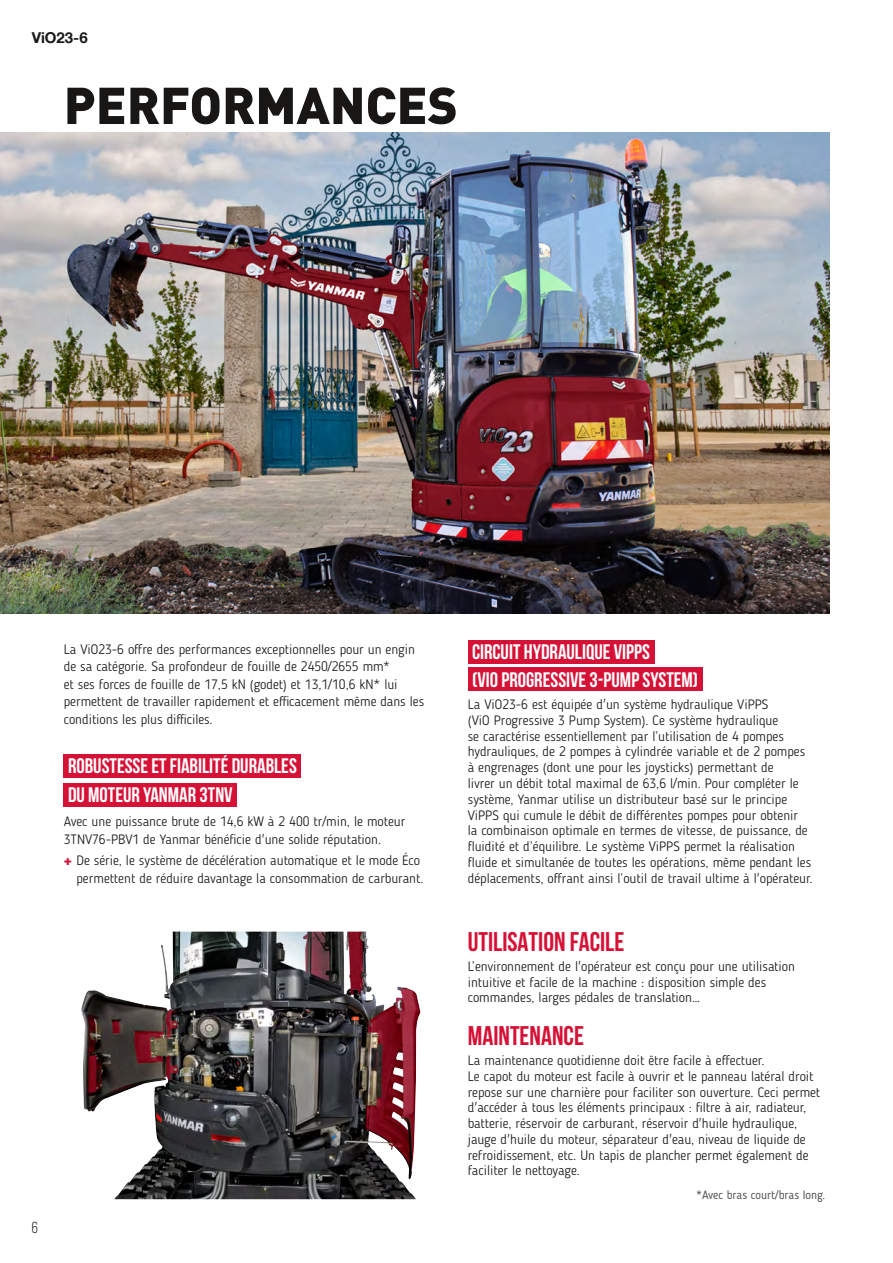
<style>
.page{position:relative;width:893px;height:1263px;background:#fff}
.page>*{position:absolute;margin:0;border:0;box-sizing:border-box;transform-origin:0 0}
.t1{font:900 51px "DINOT";color:#181716}
.t2{font:700 27px "Bebas Neue";color:#d61136}
.t3{font:700 21px/29.1px "Bebas Neue";color:#fff}
.t4{font:15.9px "Bebas Neue";color:#181716}
.t5{font:700 15px "Helvetica Neue LT Com";color:#181716}
.t6{font:300 13.5px/15.8px "Blogger Sans";color:#181716}
.t7{font:12px "Blogger Sans";color:#535453}
.s1{font-family:"Helvetica Neue LT Com";font-weight:900;color:#d61136}
</style>
<div class="page">
<img style="left:0;top:133px;width:829px;height:480px">
<svg style="left:114px;top:932px;width:307px;height:267px"></svg>
<img style="left:81px;top:932px;width:269px;height:180px">
<div style="left:64px;top:754px;width:237px;height:23px;background:#d61136"></div>
<div style="left:64px;top:783px;width:173px;height:23px;background:#d61136"></div>
<div style="left:468px;top:640px;width:186px;height:23px;background:#d61136"></div>
<div style="left:468px;top:668px;width:234px;height:23px;background:#d61136"></div>
<p class="t5" style="left:32px;top:28px;width:57px">ViO23-6</p>
<h1 class="t1" style="left:64px;top:71px;width:396px">PERFORMANCES</h1>
<p class="t6" style="left:64px;top:640px;width:362px;line-height:17.5px">La ViO23-6 offre des performances exceptionnelles pour un engin de sa catégorie. Sa profondeur de fouille de 2450/2655 mm*<br>et ses forces de fouille de 17,5 kN (godet) et 13,1/10,6 kN* lui permettent de travailler rapidement et efficacement même dans les conditions les plus difficiles.</p>
<h3 class="t3" style="left:68px;top:751px;width:230px">ROBUSTESSE ET FIABILITÉ DURABLES<br>DU MOTEUR YANMAR 3TNV</h3>
<p class="t6" style="left:64px;top:813px;width:343px;line-height:17.5px">Avec une puissance brute de 14,6 kW à 2 400 tr/min, le moteur<br>3TNV76-PBV1 de Yanmar bénéficie d'une solide réputation.</p>
<p class="t6" style="left:64px;top:852px;width:361px;line-height:17.5px;text-align:right"><span class="s1">+</span> De série, le système de décélération automatique et le mode Éco permettent de réduire davantage la consommation de carburant.</p>
<p class="t4" style="left:32px;top:1219px;width:8px">6</p>
<h3 class="t3" style="left:472px;top:638px;width:228px;line-height:27.5px">CIRCUIT HYDRAULIQUE VIPPS<br>(ViO PROGRESSIVE 3-PUMP SYSTEM)</h3>
<p class="t6" style="left:468px;top:696px;width:346px">La ViO23-6 est équipée d'un système hydraulique ViPPS<br>(ViO Progressive 3 Pump System). Ce système hydraulique<br>se caractérise essentiellement par l’utilisation de 4 pompes hydrauliques, de 2 pompes à cylindrée variable et de 2 pompes à engrenages (dont une pour les joysticks) permettant de<br>livrer un débit total maximal de 63,6 l/min. Pour compléter le système, Yanmar utilise un distributeur basé sur le principe ViPPS qui cumule le débit de différentes pompes pour obtenir<br>la combinaison optimale en termes de vitesse, de puissance, de fluidité et d’équilibre. Le système ViPPS permet la réalisation fluide et simultanée de toutes les opérations, même pendant les déplacements, offrant ainsi l’outil de travail ultime à l'opérateur.</p>
<h2 class="t2" style="left:468px;top:927px;width:158px">UTILISATION FACILE</h2>
<p class="t6" style="left:468px;top:958px;width:329px">L’environnement de l'opérateur est conçu pour une utilisation intuitive et facile de la machine : disposition simple des commandes, larges pédales de translation…</p>
<h2 class="t2" style="left:468px;top:1021px;width:118px">MAINTENANCE</h2>
<p class="t6" style="left:468px;top:1052px;width:354px">La maintenance quotidienne doit être facile à effectuer.<br>Le capot du moteur est facile à ouvrir et le panneau latéral droit repose sur une charnière pour faciliter son ouverture. Ceci permet d'accéder à tous les éléments principaux : filtre à air, radiateur, batterie, réservoir de carburant, réservoir d'huile hydraulique, jauge d'huile du moteur, séparateur d'eau, niveau de liquide de refroidissement, etc. Un tapis de plancher permet également de faciliter le nettoyage.</p>
<p class="t7" style="left:696px;top:1188px;width:131px">*Avec bras court/bras long.</p>
</div>
